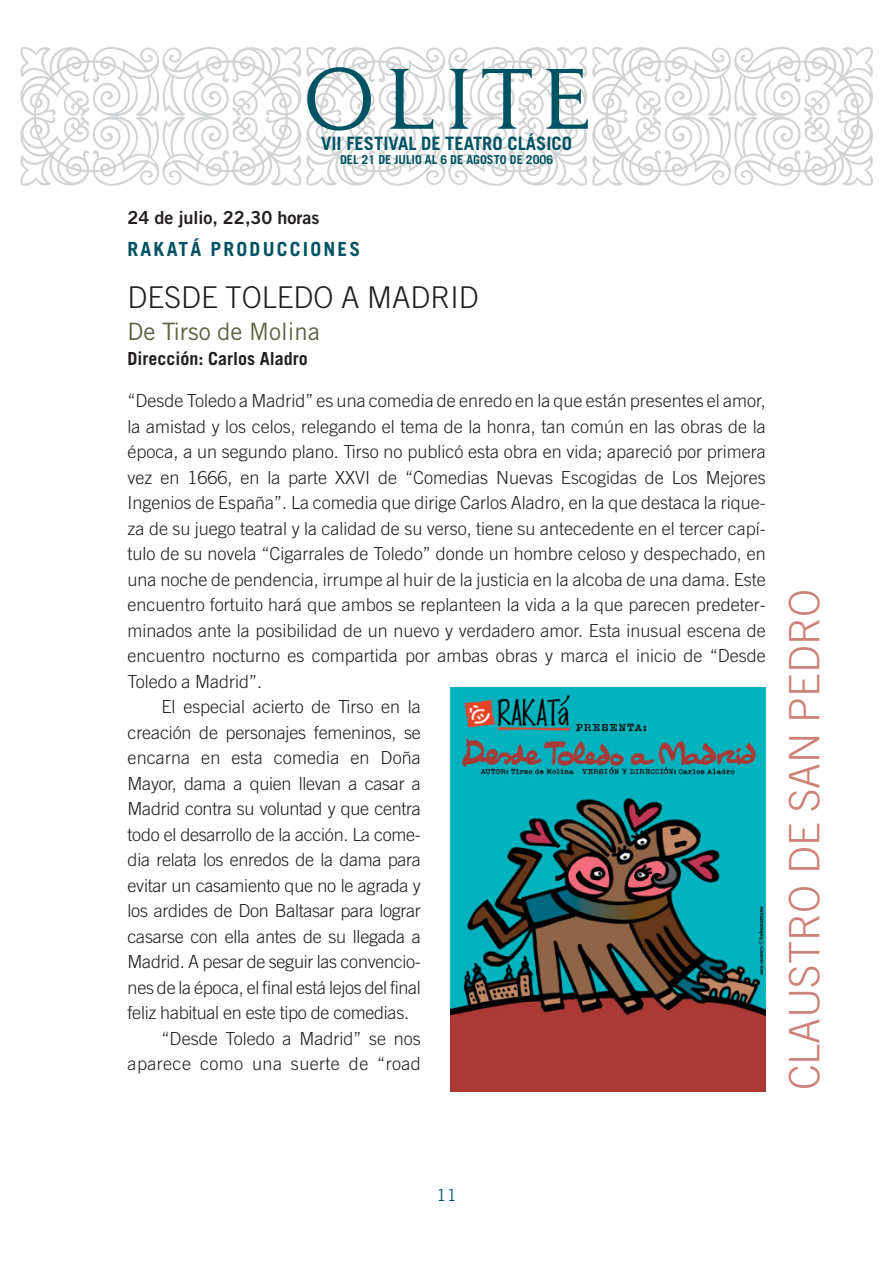
<style>
.page{position:relative;width:893px;height:1262px;background:#fff}
.page>*{position:absolute;margin:0;border:0;box-sizing:border-box;transform-origin:0 0}
.t1{font:84.6px "Daily News";letter-spacing:.14em;color:#005362}
.t2{font:73.5px "Borders Ornaments P03";color:#d1d3d5}
.t3{font:300 42px "Trade Gothic";color:#cc8178}
.t4{font:300 30px "Trade Gothic";color:#231f1f}
.t5{font:24px "Trade Gothic";color:#5e5f43}
.t6{font:700 19.5px "Trade Gothic";letter-spacing:.11em;color:#005362}
.t7{font:700 18.45px "Trade Gothic";color:#005362}
.t8{font:300 18px "Trade Gothic";color:#231f1f}
.t9{font:300 18px "Trade Gothic";letter-spacing:.02em;color:#231f1f}
.t10{font:700 18px "Trade Gothic";color:#231f1f}
.t11{font:18px "Trade Gothic Bold Two";color:#231f1f}
.t12{font:16.5px "Trade Gothic";color:#005362}
.t13{font:700 12.3px "Trade Gothic";color:#005362}
</style>
<div class="page">
<img style="left:451px;top:687px;width:314px;height:404px">
<h1 class="t1" style="left:304px;top:68px;width:287px">OLITE</h1>
<p class="t7" style="left:321px;top:137px;width:252px">VII FESTIVAL DE TEATRO CLÁSICO</p>
<p class="t13" style="left:340px;top:155px;width:215px">DEL 21 DE JULIO AL 6 DE AGOSTO DE 2006</p>
<h2 class="t2" style="left:161px;top:116px;width:71px">●</h2>
<h2 class="t2" style="left:446px;top:116px;width:71px">●</h2>
<h2 class="t2" style="left:732px;top:116px;width:71px">●</h2>
<p class="t11" style="left:128px;top:211px;width:193px">24 de julio, 22,30 horas</p>
<p class="t6" style="left:128px;top:242px;width:234px">RAKATÁ PRODUCCIONES</p>
<h3 class="t4" style="left:128px;top:286px;width:352px">DESDE TOLEDO A MADRID</h3>
<h3 class="t5" style="left:128px;top:323px;width:194px">De Tirso de Molina</h3>
<p class="t10" style="left:128px;top:351px;width:181px">Dirección: Carlos Aladro</p>
<p class="t8" style="left:128px;top:394px;width:639px">“Desde Toledo a Madrid” es una comedia de enredo en la que están presentes el amor,</p>
<p class="t8" style="left:128px;top:420px;width:639px">la amistad y los celos, relegando el tema de la honra, tan común en las obras de la</p>
<p class="t8" style="left:128px;top:445px;width:639px">época, a un segundo plano. Tirso no publicó esta obra en vida; apareció por primera</p>
<p class="t8" style="left:128px;top:471px;width:639px">vez en 1666, en la parte XXVI de “Comedias Nuevas Escogidas de Los Mejores</p>
<p class="t8" style="left:128px;top:496px;width:639px">Ingenios de España”. La comedia que dirige Carlos Aladro, en la que destaca la rique-</p>
<p class="t8" style="left:128px;top:522px;width:639px">za de su juego teatral y la calidad de su verso, tiene su antecedente en el tercer capí-</p>
<p class="t8" style="left:128px;top:547px;width:639px">tulo de su novela “Cigarrales de Toledo” donde un hombre celoso y despechado, en</p>
<p class="t8" style="left:128px;top:573px;width:639px">una noche de pendencia, irrumpe al huir de la justicia en la alcoba de una dama. Este</p>
<p class="t8" style="left:128px;top:598px;width:639px">encuentro fortuito hará que ambos se replanteen la vida a la que parecen predeter-</p>
<p class="t8" style="left:128px;top:624px;width:639px">minados ante la posibilidad de un nuevo y verdadero amor. Esta inusual escena de</p>
<p class="t8" style="left:128px;top:649px;width:639px">encuentro nocturno es compartida por ambas obras y marca el inicio de “Desde</p>
<p class="t8" style="left:128px;top:675px;width:136px">Toledo a Madrid”.</p>
<p class="t8" style="left:162px;top:700px;width:261px">El especial acierto de Tirso en la</p>
<p class="t8" style="left:128px;top:726px;width:295px">creación de personajes femeninos, se</p>
<p class="t8" style="left:128px;top:751px;width:295px">encarna en esta comedia en Doña</p>
<p class="t8" style="left:128px;top:777px;width:295px">Mayor, dama a quien llevan a casar a</p>
<p class="t8" style="left:128px;top:802px;width:295px">Madrid contra su voluntad y que centra</p>
<p class="t8" style="left:128px;top:828px;width:295px">todo el desarrollo de la acción. La come-</p>
<p class="t8" style="left:128px;top:853px;width:295px">dia relata los enredos de la dama para</p>
<p class="t8" style="left:128px;top:879px;width:295px">evitar un casamiento que no le agrada y</p>
<p class="t8" style="left:128px;top:904px;width:295px">los ardides de Don Baltasar para lograr</p>
<p class="t8" style="left:128px;top:930px;width:295px">casarse con ella antes de su llegada a</p>
<p class="t8" style="left:128px;top:955px;width:295px">Madrid. A pesar de seguir las convencio-</p>
<p class="t8" style="left:128px;top:981px;width:295px">nes de la época, el final está lejos del final</p>
<p class="t8" style="left:128px;top:1006px;width:283px">feliz habitual en este tipo de comedias.</p>
<p class="t8" style="left:162px;top:1032px;width:261px">“Desde Toledo a Madrid” se nos</p>
<p class="t9" style="left:128px;top:1057px;width:295px">aparece como una suerte de “road</p>
<h3 class="t3" style="left:789px;top:1090px;width:502px;rotate:-90deg">CLAUSTRO DE SAN PEDRO</h3>
<p class="t12" style="left:436px;top:1189px;width:22px">11</p>
</div>
